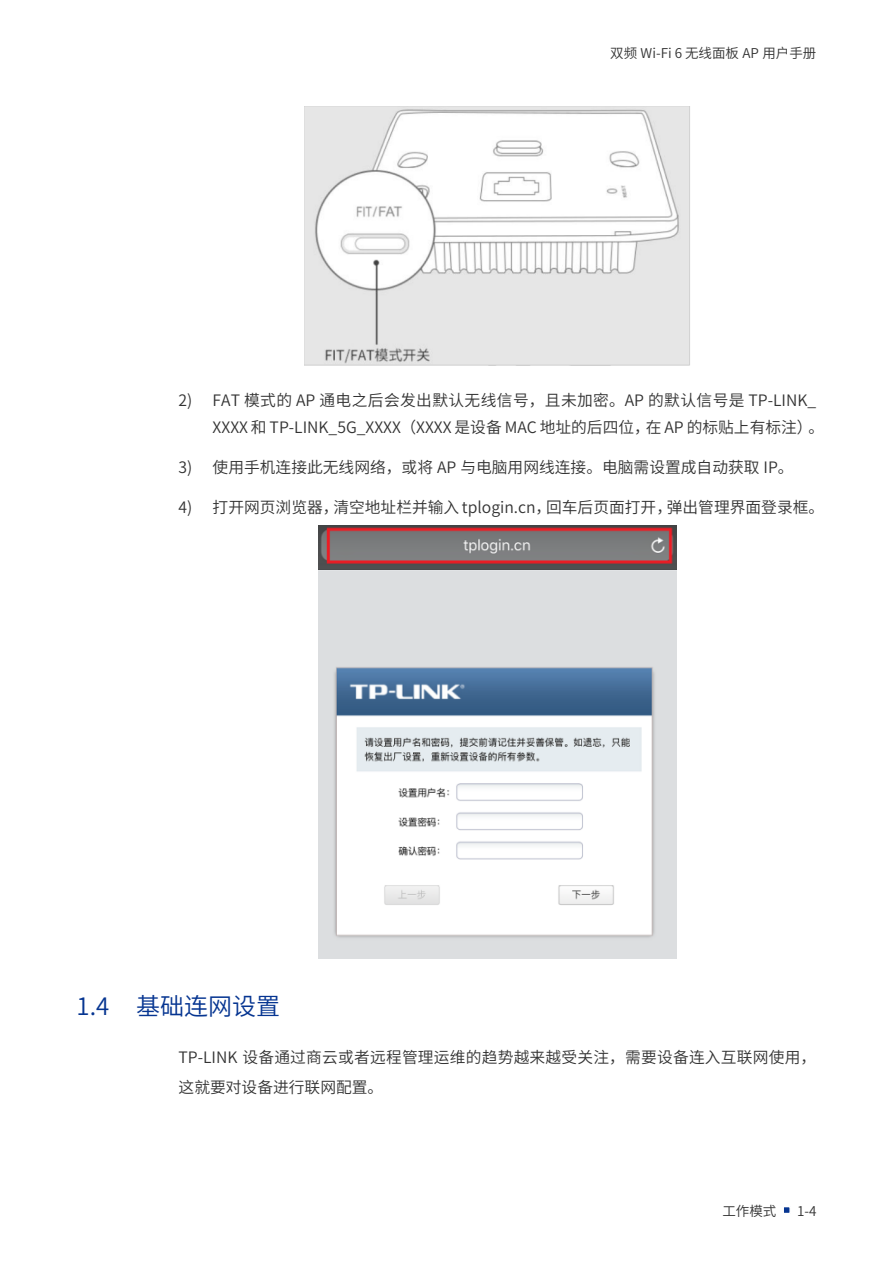
<style>
.page{position:relative;width:893px;height:1263px;background:#fff}
.page>*{position:absolute;margin:0;border:0;box-sizing:border-box;transform-origin:0 0}
.t1{font:24px "Source Han Sans CN";color:#063591}
.UG模块化正文{font:15.75px/27px "Source Han Sans CN";color:#333}
.t2{font:13.5px "Source Han Sans CN";color:#333}
</style>
<div class="page">
<div style="left:783px;top:1206px;width:7px;height:7px;background:#063591"></div>
<div style="left:782px;top:1206px;width:9px;height:8px;border:2px solid #fff"></div>
<img style="left:305px;top:106px;width:385px;height:259px">
<img style="left:319px;top:526px;width:357px;height:432px">
<p class="t2" style="left:610px;top:45px;width:208px">双频 Wi-Fi 6 无线面板 AP 用户手册</p>
<p class="UG模块化正文" style="left:213px;top:387px;width:613px;text-indent:-34px">2) FAT 模式的 AP 通电之后会发出默认无线信号，且未加密。AP 的默认信号是 TP-LINK_<br>XXXX 和 TP-LINK_5G_XXXX （XXXX 是设备 MAC 地址的后四位，在 AP 的标贴上有标注）。</p>
<p class="UG模块化正文" style="left:179px;top:454px;width:617px">3) 使用手机连接此无线网络，或将 AP 与电脑用网线连接。电脑需设置成自动获取 IP。</p>
<p class="UG模块化正文" style="left:179px;top:494px;width:647px">4) 打开网页浏览器，清空地址栏并输入 tplogin.cn，回车后页面打开，弹出管理界面登录框。</p>
<p class="t1" style="left:77px;top:992px;width:205px">1.4 基础连网设置</p>
<p class="UG模块化正文" style="left:179px;top:1043px;width:639px;line-height:29.7px">TP-LINK 设备通过商云或者远程管理运维的趋势越来越受关注，需要设备连入互联网使用，这就要对设备进行联网配置。</p>
<p class="t2" style="left:722px;top:1203px;width:55px">工作模式</p>
<p class="t2" style="left:797px;top:1203px;width:21px">1-4</p>
</div>
